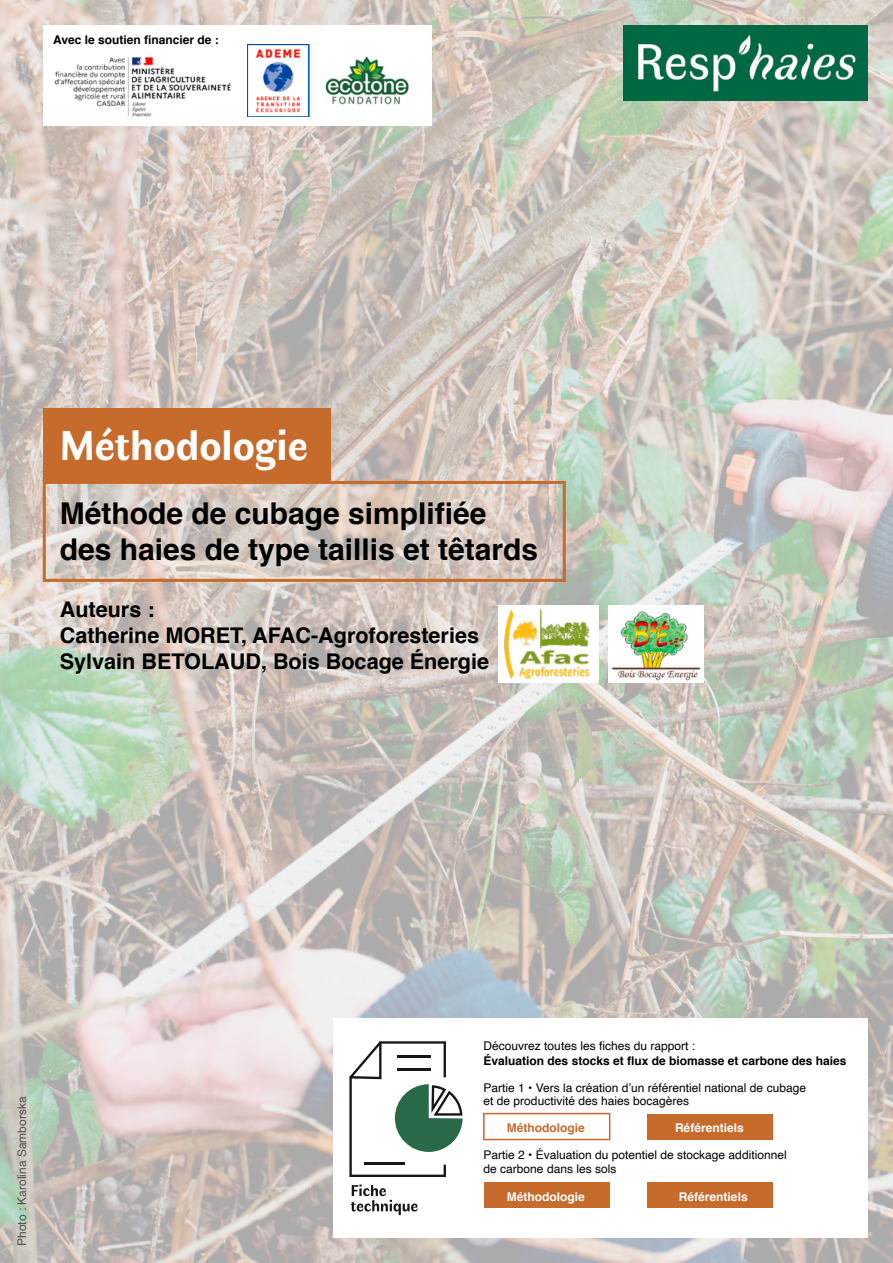
<style>
.page{position:relative;width:893px;height:1263px;background:#fff}
.page>*{position:absolute;margin:0;border:0;box-sizing:border-box;transform-origin:0 0}
.t1{font:700 42px "Faune Text";color:#fff}
.t2{font:700 30px/36px "Helvetica";color:#000}
.t3{font:700 21.6px/26px "Helvetica";color:#000}
.t4{font:12px/13.5px "Helvetica";color:#000}
.t5{font:700 12px "Helvetica";color:#000}
.t6{font:700 12px "Helvetica";color:#fff}
.t7{font:700 12px "Helvetica";color:#c66b2c}
</style>
<div class="page">
<img style="left:0;top:0;width:893px;height:1263px">
<div style="left:333px;top:1018px;width:534px;height:219px;background:#fff"></div>
<div style="left:43px;top:481px;width:523px;height:101px;border:3px solid #c66b2c"></div>
<img style="left:624px;top:26px;width:243px;height:74px">
<div style="left:43px;top:408px;width:287px;height:75px;background:#c66b2c"></div>
<div style="left:647px;top:1113px;width:126px;height:26px;background:#c66b2c"></div>
<div style="left:647px;top:1182px;width:126px;height:26px;background:#c66b2c"></div>
<div style="left:483px;top:1113px;width:127px;height:27px;border:2px solid #c66b2c"></div>
<div style="left:484px;top:1182px;width:126px;height:26px;background:#c66b2c"></div>
<svg style="left:349px;top:1041px;width:114px;height:136px"></svg>
<svg style="left:351px;top:1184px;width:67px;height:31px"></svg>
<div style="left:498px;top:605px;width:101px;height:78px;background:#fff"></div>
<img style="left:504px;top:609px;width:86px;height:70px">
<div style="left:608px;top:605px;width:96px;height:78px;background:#fff"></div>
<img style="left:611px;top:611px;width:90px;height:70px">
<div style="left:43px;top:26px;width:389px;height:100px;background:#fff"></div>
<img style="left:54px;top:57px;width:178px;height:60px">
<img style="left:325px;top:56px;width:84px;height:49px">
<img style="left:247px;top:44px;width:62px;height:73px">
<p class="t5" style="left:53px;top:30px;width:167px">Avec le soutien financier de :</p>
<h1 class="t1" style="left:60px;top:417px;width:250px">Méthodologie</h1>
<h2 class="t2" style="left:60px;top:496px;width:480px">Méthode de cubage simplifiée des haies de type taillis et têtards</h2>
<h3 class="t3" style="left:60px;top:597px;width:431px">Auteurs :<br>Catherine MORET, AFAC-Agroforesteries<br>Sylvain BETOLAUD, Bois Bocage Énergie</h3>
<p class="t4" style="left:15px;top:1246px;width:151px;rotate:-90deg">Photo : Karolina Samborska</p>
<p class="t4" style="left:484px;top:1040px;width:213px">Découvrez toutes les fiches du rapport :</p>
<p class="t5" style="left:484px;top:1051px;width:364px">Évaluation des stocks et flux de biomasse et carbone des haies</p>
<p class="t4" style="left:484px;top:1081px;width:324px">Partie 1 • Vers la création d’un référentiel national de cubage et de productivité des haies bocagères</p>
<p class="t7" style="left:507px;top:1118px;width:79px">Méthodologie</p>
<p class="t6" style="left:675px;top:1118px;width:70px">Référentiels</p>
<p class="t4" style="left:484px;top:1148px;width:305px">Partie 2 • Évaluation du potentiel de stockage additionnel de carbone dans les sols</p>
<p class="t6" style="left:507px;top:1187px;width:79px">Méthodologie</p>
<p class="t6" style="left:679px;top:1187px;width:70px">Référentiels</p>
</div>
